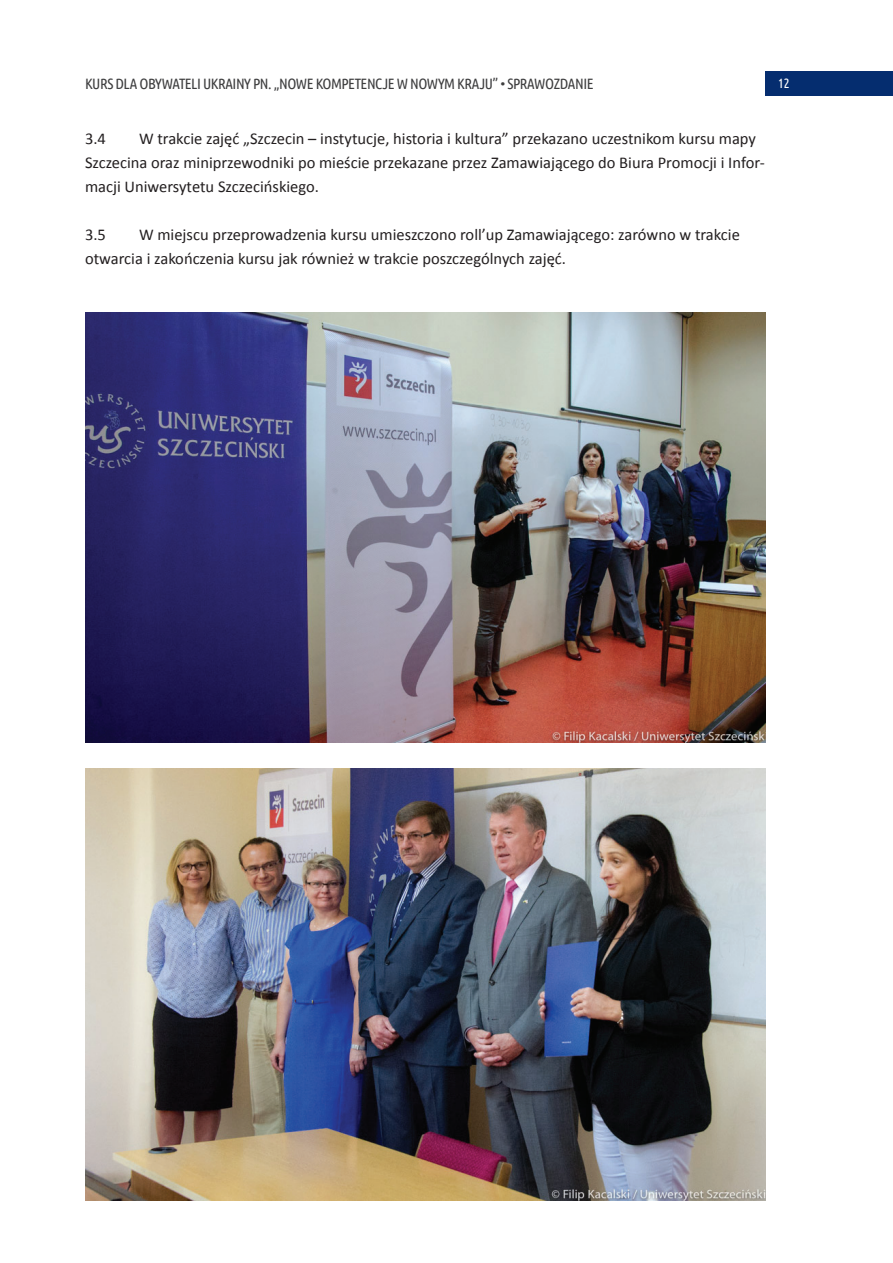
<style>
.page{position:relative;width:893px;height:1263px;background:#fff}
.page>*{position:absolute;margin:0;border:0;box-sizing:border-box;transform-origin:0 0}
.t1{font:16.5px/24px "Calibri";color:#231f20}
.t2{font:15px "Ubuntu Condensed";letter-spacing:-.03em;color:#3e3e3f}
.t3{font:13.5px "Ubuntu Condensed";color:#fff}
</style>
<div class="page">
<div style="left:765px;top:71px;width:128px;height:25px;background:#052d6f"></div>
<img style="left:85px;top:312px;width:680px;height:430px">
<img style="left:85px;top:768px;width:680px;height:432px">
<p class="t2" style="left:85px;top:75px;width:431px">KURS DLA OBYWATELI UKRAINY PN. „N OWE KOMPETENCJE W NOWYM KRAJU” • SPRAWO</p>
<p class="t2" style="left:554px;top:75px;width:14px">ZDANIE</p>
<p class="t3" style="left:778px;top:75px;width:13px">12</p>
<p class="t1" style="left:85px;top:126px;width:681px;text-indent:54px">W trakcie zajęć „Szczecin – instytucje, historia i kultura” przekazano uczestnikom kursu mapy<br>Szczecina oraz miniprzewodniki po mieście przekazane przez Zamawiającego do Biura Promocji i Infor&shy;macji Uniwersytetu Szczecińskiego.</p>
<p class="t1" style="left:85px;top:222px;width:22px">3.5</p>
<p class="t1" style="left:85px;top:126px;width:22px">3.4</p>
<p class="t1" style="left:85px;top:222px;width:656px;text-indent:54px">W miejscu przeprowadzenia kursu umieszczono roll’up Zamawiającego: zarówno w trakcie otwarcia i zakończenia kursu jak również w trakcie poszczególnych zajęć.</p>
</div>
